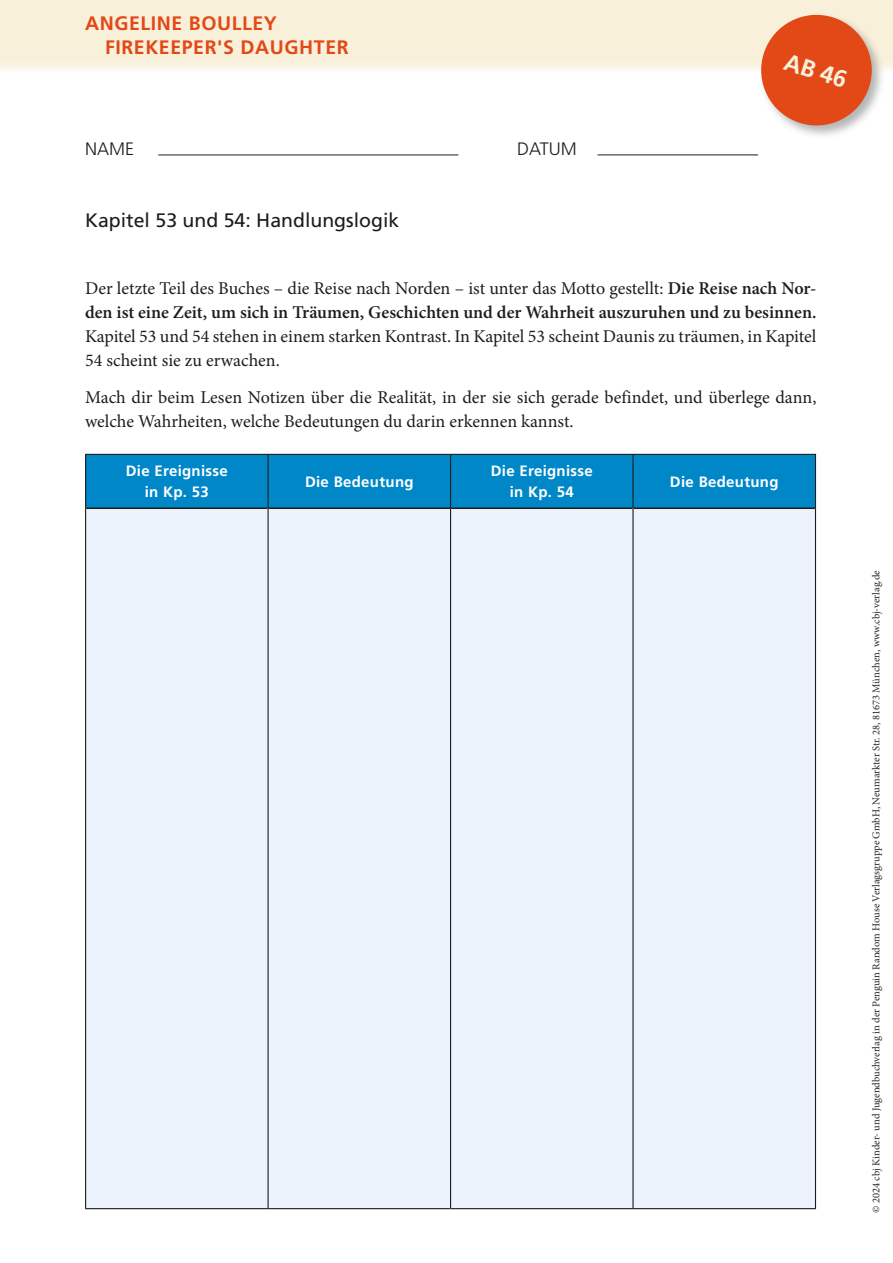
<style>
.page{position:relative;width:893px;height:1263px;background:#fff}
.page>*{position:absolute;margin:0;border:0;box-sizing:border-box;transform-origin:0 0}
.t1{font:700 24px "Frutiger LT Pro";color:#f9f0da}
.t2{font:700 19.5px/24px "Frutiger LT Pro";letter-spacing:.03em;color:#e34817}
.t3{font:19.5px "Frutiger LT Pro";color:#1d1d1b}
.t4{font:18px/24px "Minion Pro";color:#1d1d1b}
.t5{font:600 18px/24px "Minion Pro";color:#1d1d1b}
.t6{font:300 18px "Frutiger LT Pro";color:#1d1d1b}
.t7{font:700 15px/21px "Frutiger LT Pro";letter-spacing:.02em;color:#fff;text-align:center}
.t8{font:10.5px "Minion Pro";color:#252423}
.s1{font-weight:400}
</style>
<div class="page">
<div style="left:0;top:0;width:893px;height:72px;background:#f9f0da"></div>
<div style="left:759px;top:13px;width:127px;height:127px;background:#9d9d9d;opacity:.75"></div>
<svg style="left:754px;top:13px;width:124px;height:119px"></svg>
<hr style="left:158px;top:155px;width:300px;height:1px;background:#1d1d1b">
<hr style="left:597px;top:155px;width:161px;height:1px;background:#1d1d1b">
<div style="left:86px;top:455px;width:729px;height:52px;background:#0087c8"></div>
<div style="left:86px;top:509px;width:729px;height:699px;background:#edf3fc"></div>
<hr style="left:86px;top:507px;width:181px;height:2px;background:#1d1d1b">
<hr style="left:269px;top:507px;width:181px;height:2px;background:#1d1d1b">
<hr style="left:451px;top:507px;width:181px;height:2px;background:#1d1d1b">
<hr style="left:634px;top:507px;width:181px;height:2px;background:#1d1d1b">
<hr style="left:85px;top:454px;width:183px;height:1px;background:#1d1d1b">
<hr style="left:85px;top:455px;width:1px;height:53px;background:#1d1d1b">
<hr style="left:268px;top:454px;width:183px;height:1px;background:#1d1d1b">
<hr style="left:267px;top:455px;width:2px;height:53px;background:#1d1d1b">
<hr style="left:451px;top:454px;width:182px;height:1px;background:#1d1d1b">
<hr style="left:450px;top:455px;width:1px;height:53px;background:#1d1d1b">
<hr style="left:633px;top:454px;width:183px;height:1px;background:#1d1d1b">
<hr style="left:632px;top:455px;width:2px;height:53px;background:#1d1d1b">
<hr style="left:815px;top:455px;width:1px;height:53px;background:#1d1d1b">
<hr style="left:85px;top:508px;width:1px;height:700px;background:#1d1d1b">
<hr style="left:267px;top:508px;width:2px;height:700px;background:#1d1d1b">
<hr style="left:450px;top:508px;width:1px;height:700px;background:#1d1d1b">
<hr style="left:632px;top:508px;width:2px;height:700px;background:#1d1d1b">
<hr style="left:815px;top:508px;width:1px;height:700px;background:#1d1d1b">
<hr style="left:85px;top:1208px;width:183px;height:1px;background:#1d1d1b">
<hr style="left:268px;top:1208px;width:183px;height:1px;background:#1d1d1b">
<hr style="left:451px;top:1208px;width:182px;height:1px;background:#1d1d1b">
<hr style="left:633px;top:1208px;width:183px;height:1px;background:#1d1d1b">
<p class="t2" style="left:105px;top:12px;width:245px;text-indent:-20px">ANGELINE BOULLEY<br>FIREKEEPER'S DAUGHTER</p>
<p class="t6" style="left:85px;top:138px;width:51px">NAME</p>
<p class="t6" style="left:517px;top:138px;width:61px">DATUM</p>
<p class="t3" style="left:85px;top:209px;width:316px">Kapitel 53 und 54: Handlungslogik</p>
<h1 class="t1" style="left:789px;top:47px;width:66px;rotate:18deg">AB 46</h1>
<p class="t5" style="left:85px;top:276px;width:733px"><span class="s1">Der letzte Teil des Buches – die Reise nach Norden – ist unter das Motto gestellt:</span> Die Reise nach Nor&shy;den ist eine Zeit, um sich in Träumen, Geschichten und der Wahrheit auszuruhen und zu besinnen.</p>
<p class="t4" style="left:85px;top:324px;width:733px">Kapitel 53 und 54 stehen in einem starken Kontrast. In Kapitel 53 scheint Daunis zu träumen, in Kapitel<br>54 scheint sie zu erwachen.</p>
<p class="t4" style="left:85px;top:385px;width:733px">Mach dir beim Lesen Notizen über die Realität, in der sie sich gerade befindet, und überlege dann, welche Wahrheiten, welche Bedeutungen du darin erkennen kannst.</p>
<p class="t7" style="left:126px;top:461px;width:103px">Die Ereignisse in Kp. 53</p>
<p class="t7" style="left:305px;top:471px;width:110px">Die Bedeutung</p>
<p class="t7" style="left:491px;top:461px;width:103px">Die Ereignisse in Kp. 54</p>
<p class="t7" style="left:670px;top:471px;width:110px">Die Bedeutung</p>
<p class="t8" style="left:869px;top:1213px;width:644px;rotate:-90deg">© 2024 cbj Kinder- und Jugendbuchverlag in der Penguin Random House Verlagsgruppe GmbH, Neumarkter Str. 28, 81673 München, www.cbj-verlag.de</p>
</div>
